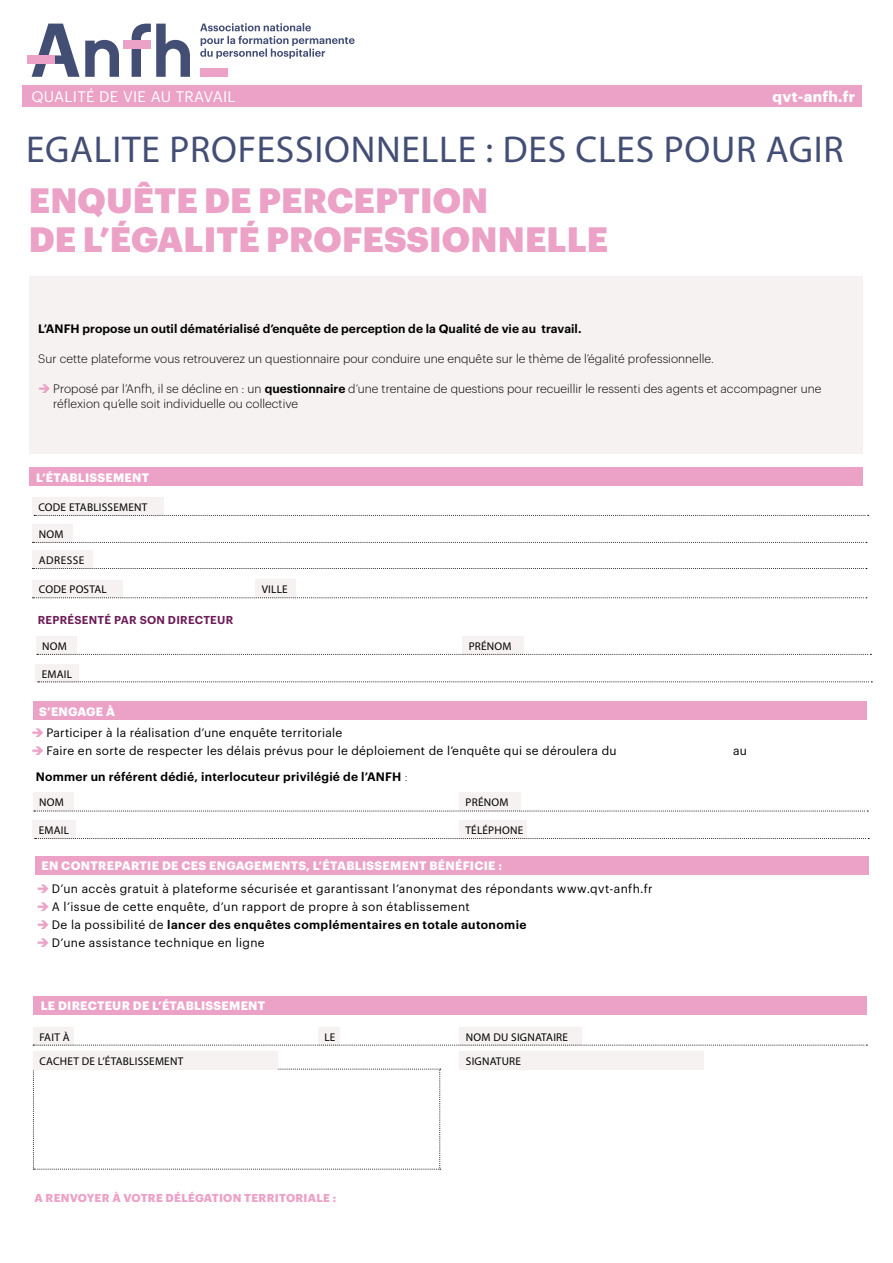
<style>
.page{position:relative;width:893px;height:1263px;background:#fff}
.page>*{position:absolute;margin:0;border:0;box-sizing:border-box;transform-origin:0 0}
.t1{font:37.5px "Myriad Pro";letter-spacing:.02em;color:#434e75}
.t2{font:900 34.5px/39px "Graphik";letter-spacing:.005em;color:#eca1c7}
.t3{font:15px "Graphik";letter-spacing:.02em;color:#fff}
.t4{font:700 15px "Graphik";letter-spacing:.02em;color:#fff}
.t5{font:12px/18px "Graphik";letter-spacing:.025em;color:#000}
.t6{font:300 12px/15px "Graphik";letter-spacing:.005em;color:#000}
.t7{font:600 12px "Graphik";letter-spacing:.005em;color:#000}
.t8{font:700 12px "Graphik";letter-spacing:.02em;color:#fff}
.t9{font:11.25px/24px "Myriad Pro";letter-spacing:.02em;color:#000}
.t10{font:700 11.25px "Graphik";letter-spacing:.025em;color:#eca1c7}
.t11{font:600 11.25px "Graphik";letter-spacing:.02em;color:#6c1c58}
.t12{font:11.25px "Myriad Pro";letter-spacing:.04em;color:#000}
.s1{font-weight:600}
.s2{font-weight:300}
</style>
<div class="page">
<div style="left:30px;top:468px;width:833px;height:18px;background:#eca1c7"></div>
<div style="left:33px;top:702px;width:833px;height:18px;background:#eca1c7"></div>
<div style="left:33px;top:524px;width:40px;height:18px;background:#f5f2f1"></div>
<div style="left:30px;top:276px;width:833px;height:178px;background:#f5f2f1"></div>
<div style="left:33px;top:550px;width:60px;height:18px;background:#f5f2f1"></div>
<div style="left:33px;top:580px;width:90px;height:17px;background:#f5f2f1"></div>
<div style="left:255px;top:580px;width:41px;height:18px;background:#f5f2f1"></div>
<svg style="left:33px;top:542px;width:834px;height:1px"></svg>
<svg style="left:33px;top:568px;width:834px;height:1px"></svg>
<svg style="left:33px;top:597px;width:834px;height:1px"></svg>
<div style="left:36px;top:636px;width:41px;height:18px;background:#f5f2f1"></div>
<div style="left:462px;top:636px;width:62px;height:18px;background:#f5f2f1"></div>
<svg style="left:37px;top:654px;width:834px;height:1px"></svg>
<div style="left:33px;top:996px;width:833px;height:18px;background:#eca1c7"></div>
<svg style="left:33px;top:1069px;width:408px;height:101px"></svg>
<div style="left:33px;top:1027px;width:41px;height:18px;background:#f5f2f1"></div>
<div style="left:33px;top:1051px;width:244px;height:18px;background:#f5f2f1"></div>
<div style="left:460px;top:1051px;width:244px;height:18px;background:#f5f2f1"></div>
<div style="left:318px;top:1027px;width:21px;height:18px;background:#f5f2f1"></div>
<div style="left:460px;top:1027px;width:122px;height:18px;background:#f5f2f1"></div>
<svg style="left:33px;top:1045px;width:834px;height:1px"></svg>
<div style="left:23px;top:85px;width:839px;height:21px;background:#eca1c7"></div>
<div style="left:35px;top:664px;width:44px;height:18px;background:#f5f2f1"></div>
<svg style="left:38px;top:681px;width:834px;height:1px"></svg>
<div style="left:32px;top:497px;width:132px;height:18px;background:#f5f2f1"></div>
<svg style="left:34px;top:515px;width:835px;height:1px"></svg>
<div style="left:33px;top:793px;width:40px;height:18px;background:#f5f2f1"></div>
<div style="left:459px;top:793px;width:62px;height:18px;background:#f5f2f1"></div>
<svg style="left:34px;top:811px;width:834px;height:1px"></svg>
<div style="left:32px;top:821px;width:44px;height:18px;background:#f5f2f1"></div>
<div style="left:459px;top:820px;width:68px;height:18px;background:#f5f2f1"></div>
<svg style="left:35px;top:838px;width:834px;height:1px"></svg>
<div style="left:35px;top:856px;width:833px;height:18px;background:#eca1c7"></div>
<svg style="left:32px;top:24px;width:87px;height:53px"></svg>
<svg style="left:132px;top:24px;width:58px;height:53px"></svg>
<div style="left:123px;top:41px;width:28px;height:8px;background:#eca1c7"></div>
<div style="left:200px;top:68px;width:28px;height:9px;background:#eca1c7"></div>
<div style="left:27px;top:55px;width:28px;height:9px;background:#eca1c7"></div>
<svg style="left:200px;top:23px;width:155px;height:36px"></svg>
<p class="t3" style="left:31px;top:85px;width:206px">QUALITÉ DE VIE AU TRAVAIL</p>
<p class="t4" style="left:772px;top:85px;width:84px">qvt-anfh.fr</p>
<h1 class="t1" style="left:26px;top:126px;width:819px">EGALITE PROFESSIONNELLE : DES CLES POUR AGIR</h1>
<h2 class="t2" style="left:29px;top:178px;width:581px">ENQUÊTE DE PERCEPTION<br>DE L’ÉGALITÉ PROFESSIONNELLE</h2>
<p class="t7" style="left:38px;top:319px;width:545px">L’ANFH propose un outil dématérialisé d’enquête de perception de la Qualité de vie au travail.</p>
<p class="t6" style="left:38px;top:350px;width:677px">Sur cette plateforme vous retrouverez un questionnaire pour conduire une enquête sur le thème de l’égalité professionnelle.</p>
<p class="t6" style="left:53px;top:380px;width:770px">Proposé par l’Anfh, il se décline en : un <span class="s1">questionnaire</span> d’une trentaine de questions pour recueillir le ressenti des agents et accompagner une réflexion qu’elle soit individuelle ou collective</p>
<p class="t8" style="left:36px;top:468px;width:115px">L’ÉTABLISSEMENT</p>
<p class="t9" style="left:38px;top:495px;width:110px">CODE ETABLISSEMENT</p>
<p class="t9" style="left:39px;top:522px;width:26px">NOM</p>
<p class="t12" style="left:39px;top:553px;width:47px">ADRESSE</p>
<p class="t9" style="left:39px;top:577px;width:69px">CODE POSTAL</p>
<p class="t11" style="left:38px;top:611px;width:197px">REPRÉSENTÉ PAR SON DIRECTEUR</p>
<p class="t9" style="left:262px;top:577px;width:28px">VILLE</p>
<p class="t9" style="left:42px;top:634px;width:26px">NOM</p>
<p class="t9" style="left:469px;top:634px;width:44px">PRÉNOM</p>
<p class="t9" style="left:42px;top:662px;width:32px">EMAIL</p>
<p class="t8" style="left:39px;top:702px;width:77px">S’ENGAGE À</p>
<p class="t5" style="left:46px;top:723px;width:572px">Participer à la réalisation d’une enquête territoriale<br>Faire en sorte de respecter les délais prévus pour le déploiement de l’enquête qui se déroulera du</p>
<p class="t7" style="left:36px;top:767px;width:373px">Nommer un référent dédié, interlocuteur privilégié de l’ANFH <span class="s2">:</span></p>
<p class="t9" style="left:39px;top:790px;width:26px">NOM</p>
<p class="t9" style="left:466px;top:790px;width:44px">PRÉNOM</p>
<p class="t9" style="left:39px;top:818px;width:32px">EMAIL</p>
<p class="t9" style="left:465px;top:818px;width:59px">TÉLÉPHONE</p>
<p class="t8" style="left:41px;top:856px;width:462px">EN CONTREPARTIE DE CES ENGAGEMENTS, L’ÉTABLISSEMENT BÉNÉFICIE :</p>
<p class="t5" style="left:52px;top:879px;width:603px">D’un accès gratuit à plateforme sécurisée et garantissant l’anonymat des répondants www.qvt-anfh.fr A l’issue de cette enquête, d’un rapport de propre à son établissement<br>De la possibilité de <span class="s1">lancer des enquêtes complémentaires en totale autonomie<br></span>D’une assistance technique en ligne</p>
<p class="t8" style="left:41px;top:996px;width:226px">LE DIRECTEUR DE L’ÉTABLISSEMENT</p>
<p class="t9" style="left:39px;top:1025px;width:145px">FAIT À<br>CACHET DE L’ÉTABLISSEMENT</p>
<p class="t9" style="left:324px;top:1025px;width:13px">LE</p>
<p class="t9" style="left:466px;top:1025px;width:104px">NOM DU SIGNATAIRE</p>
<p class="t9" style="left:466px;top:1049px;width:57px">SIGNATURE</p>
<p class="t10" style="left:34px;top:1189px;width:303px">A RENVOYER À VOTRE DÉLÉGATION TERRITORIALE :</p>
</div>
